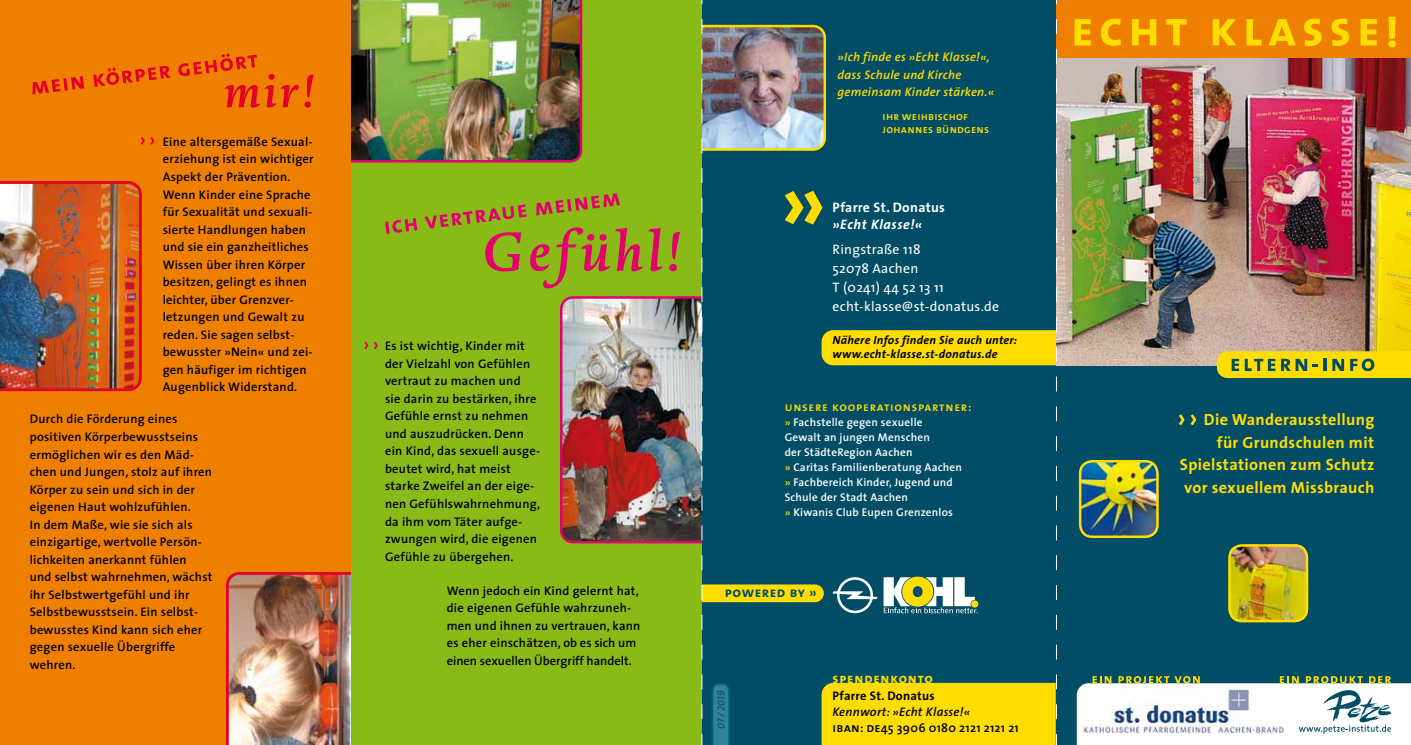
<style>
.page{position:relative;width:1411px;height:745px;background:#fff}
.page>*{position:absolute;margin:0;border:0;box-sizing:border-box;transform-origin:0 0}
.t1{font:700 16.25px/22.5px "The Sans";letter-spacing:.02em;color:#fd0;text-align:right}
.t2{font:14.25px "The Sans Bold Caps";letter-spacing:.04em;color:#004d65}
.t3{font:13.75px/18.8px "The Sans";letter-spacing:.02em;color:#fff}
.t4{font:700 13.75px "The Sans";letter-spacing:.02em;color:#fff}
.t5{font:italic 700 13.75px "The Sans";letter-spacing:.04em;color:#fff}
.t6{font:13.75px "The Sans Bold Caps";letter-spacing:.06em;color:#fd0}
.t7{font:600 12.5px/17.5px "The Sans";letter-spacing:.02em;color:#000}
.t8{font:italic 600 12.5px/17.5px "The Sans";letter-spacing:.02em;color:#fd0}
.t9{font:italic 600 12.5px/16.2px "The Sans";letter-spacing:.02em;color:#000}
.t10{font:12.5px "The Sans Semi Bold Caps";letter-spacing:.06em;color:#fd0}
.t11{font:700 12.5px "The Sans";letter-spacing:.02em;color:#000}
.t12{font:italic 700 11.88px/13.8px "The Sans";letter-spacing:.02em;color:#000}
.t13{font:600 11.25px/15px "The Sans";letter-spacing:.02em;color:#fff}
.t14{font:11.25px/12.5px "The Sans Semi Bold Caps";letter-spacing:.02em;color:#fd0}
.t15{font:italic 10px "The Sans Caps";letter-spacing:.02em;color:#004d65}
.s1{color:#fd0}
.s2{font-family:"The Sans Semi Bold Caps";font-weight:400;font-style:normal;font-size:13.12px}
.s3{font-style:normal;font-size:13.12px}
.s4{font-style:normal}
</style>
<div class="page">
<div style="left:702px;top:0;width:708px;height:744px;background:#004d65"></div>
<div style="left:0;top:0;width:351px;height:744px;background:#ee7f00"></div>
<img style="left:1228px;top:544px;width:79px;height:77px">
<div style="left:1228px;top:544px;width:79px;height:77px;border:2px solid #fd0;border-radius:12px"></div>
<img style="left:1057px;top:57px;width:353px;height:308px">
<img style="left:0;top:181px;width:142px;height:210px">
<div style="left:1056px;top:0;width:354px;height:57px;background:#ee7f00"></div>
<svg style="left:1074px;top:19px;width:16px;height:26px"></svg>
<svg style="left:1100px;top:19px;width:20px;height:27px"></svg>
<svg style="left:1132px;top:19px;width:24px;height:26px"></svg>
<svg style="left:1166px;top:19px;width:20px;height:26px"></svg>
<svg style="left:1212px;top:19px;width:24px;height:26px"></svg>
<svg style="left:1246px;top:19px;width:15px;height:26px"></svg>
<svg style="left:1269px;top:19px;width:26px;height:26px"></svg>
<svg style="left:1304px;top:19px;width:17px;height:27px"></svg>
<svg style="left:1331px;top:19px;width:17px;height:27px"></svg>
<svg style="left:1360px;top:19px;width:16px;height:26px"></svg>
<svg style="left:1388px;top:17px;width:7px;height:30px"></svg>
<svg style="left:1216px;top:351px;width:194px;height:27px;background:#d8c611"></svg>
<svg style="left:32px;top:76px;width:52px;height:18px"></svg>
<svg style="left:93px;top:66px;width:78px;height:21px"></svg>
<svg style="left:141px;top:137px;width:13px;height:8px"></svg>
<svg style="left:1178px;top:414px;width:6px;height:11px"></svg>
<svg style="left:1190px;top:414px;width:6px;height:11px"></svg>
<img style="left:1081px;top:462px;width:77px;height:75px">
<div style="left:1078px;top:459px;width:80px;height:78px;border:2px solid #fd0;border-radius:12px"></div>
<svg style="left:1076px;top:676px;width:334px;height:68px;background:#cad8d2"></svg>
<img style="left:1082px;top:688px;width:205px;height:44px">
<img style="left:178px;top:0;width:879px;height:744px">
<p class="t7" style="left:163px;top:132px;width:152px">Eine altersgemäße Sexual&shy;erziehung ist ein wichtiger<br>Aspekt der Prävention.<br>Wenn Kinder eine Sprache für Sexualität und sexuali&shy;sierte Handlungen haben und sie ein ganzheitliches<br>Wissen über ihren Körper besitzen, gelingt es ihnen leichter, über Grenzver&shy;letzungen und Gewalt zu reden. Sie sagen selbst&shy;bewusster »Nein« und zei&shy;gen häufiger im richtigen<br>Augenblick Widerstand.</p>
<p class="t7" style="left:30px;top:410px;width:184px">Durch die Förderung eines positiven Körperbewusstseins ermöglichen wir es den Mäd&shy;chen und Jungen, stolz auf ihren<br>Körper zu sein und sich in der eigenen Haut wohlzufühlen.<br>In dem Maße, wie sie sich als einzigartige, wertvolle Persön&shy;lichkeiten anerkannt fühlen<br>und selbst wahrnehmen, wächst ihr Selbstwertgefühl und ihr<br>Selbstbewusstsein. Ein selbst&shy;bewusstes Kind kann sich eher gegen sexuelle Übergriffe wehren.</p>
<p class="t7" style="left:385px;top:337px;width:157px">Es ist wichtig, Kinder mit der Vielzahl von Gefühlen vertraut zu machen und<br>sie darin zu bestärken, ihre<br>Gefühle ernst zu nehmen und auszudrücken. Denn ein Kind, das sexuell ausge&shy;beutet wird, hat meist starke Zweifel an der eige&shy;nen Gefühlswahrnehmung, da ihm vom Täter aufge&shy;zwungen wird, die eigenen<br>Gefühle zu übergehen.</p>
<p class="t7" style="left:446px;top:581px;width:195px">Wenn jedoch ein Kind gelernt hat, die eigenen Gefühle wahrzuneh&shy;men und ihnen zu vertrauen, kann es eher einschätzen, ob es sich um einen sexuellen Übergriff handelt.</p>
<p class="t8" style="left:837px;top:48px;width:158px">»Ich finde es »Echt Klasse!«, dass Schule und Kirche gemeinsam Kinder stärken.«</p>
<p class="t14" style="left:882px;top:110px;width:108px">ihr weihbischof johannes bündgens</p>
<p class="t4" style="left:832px;top:195px;width:114px">Pfarre St. Donatus</p>
<p class="t5" style="left:832px;top:213px;width:91px">»Echt Klasse!«</p>
<p class="t3" style="left:832px;top:239px;width:168px">Ringstraße 118<br>52078 Aachen<br>T (0241) 44 52 13 11 echt-klasse@st-donatus.de</p>
<p class="t12" style="left:832px;top:333px;width:186px">Nähere Infos finden Sie auch unter: www.echt-klasse.st-donatus.de</p>
<p class="t10" style="left:784px;top:395px;width:188px">unsere kooperationspartner:</p>
<p class="t13" style="left:784px;top:413px;width:179px"><span class="s1">»</span> Fachstelle gegen sexuelle<br>Gewalt an jungen Menschen<br>der StädteRegion Aachen<br><span class="s1">»</span> Caritas Familienberatung Aachen <span class="s1">»</span> Fachbereich Kinder, Jugend und<br>Schule der Stadt Aachen<br><span class="s1">»</span> Kiwanis Club Eupen Grenzenlos</p>
<p class="t2" style="left:724px;top:580px;width:93px">powered by »</p>
<p class="t15" style="left:712px;top:728px;width:40px;rotate:-90deg">07 / 2019</p>
<p class="t6" style="left:832px;top:666px;width:102px">spendenkonto</p>
<p class="t11" style="left:832px;top:684px;width:104px">Pfarre St. Donatus</p>
<p class="t9" style="left:832px;top:702px;width:188px">Kennwort: »Echt Klasse!«<br><span class="s2">iban</span><span class="s3">:</span> <span class="s2">de</span><span class="s4">45 3906 0180 2121 2121 21</span></p>
<h1 class="t1" style="left:1179px;top:408px;width:196px">Die Wanderausstellung für Grundschulen mit<br>Spielstationen zum Schutz vor sexuellem Missbrauch</h1>
</div>
